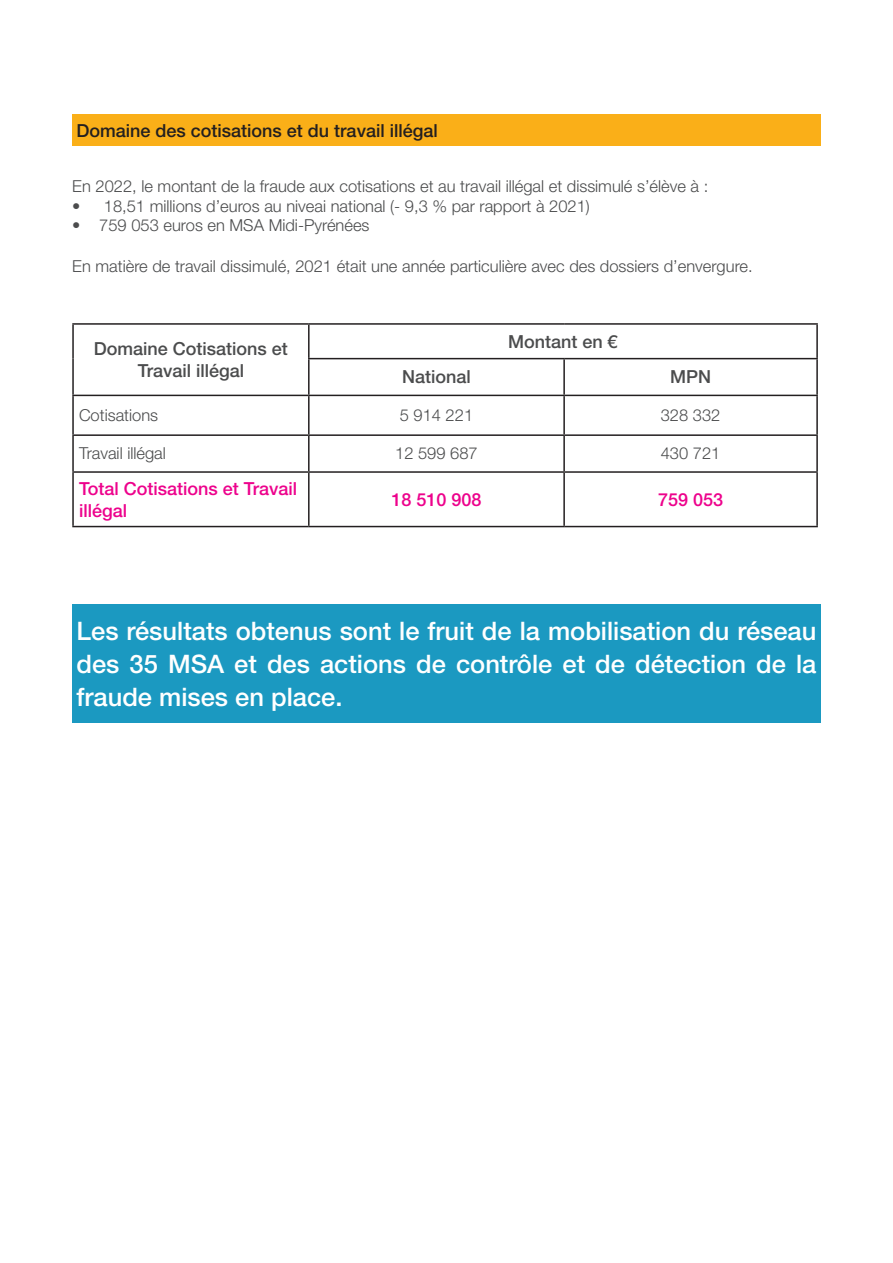
<style>
.page{position:relative;width:893px;height:1263px;background:#fff}
.page>*{position:absolute;margin:0;border:0;box-sizing:border-box;transform-origin:0 0}
.texte_tab{font:500 25.5px/33px "Helvetica Neue LT Std";color:#fff;text-align:justify}
.t1{font:500 18px/21.6px "Helvetica Neue LT Std";color:#4b4c4d;text-align:center}
.t2{font:500 18px/21.6px "Helvetica Neue LT Std";color:#ed028c}
.t3{font:500 18px "Helvetica Neue LT Std";color:#231f20}
.texte_tab-2{font:300 16.5px "Helvetica Neue LT Std";color:#4b4c4d}
</style>
<div class="page">
<div style="left:72px;top:115px;width:749px;height:31px;background:#faaf18"></div>
<hr style="left:72px;top:323px;width:237px;height:2px;background:#231f20">
<hr style="left:72px;top:325px;width:2px;height:34px;background:#231f20">
<hr style="left:309px;top:323px;width:255px;height:2px;background:#231f20">
<hr style="left:308px;top:325px;width:2px;height:33px;background:#231f20">
<hr style="left:564px;top:323px;width:254px;height:2px;background:#231f20">
<hr style="left:816px;top:325px;width:2px;height:33px;background:#231f20">
<hr style="left:72px;top:359px;width:2px;height:36px;background:#231f20">
<hr style="left:308px;top:358px;width:256px;height:1px;background:#231f20">
<hr style="left:308px;top:359px;width:2px;height:36px;background:#231f20">
<hr style="left:564px;top:358px;width:254px;height:1px;background:#231f20">
<hr style="left:563px;top:359px;width:2px;height:36px;background:#231f20">
<hr style="left:816px;top:359px;width:2px;height:36px;background:#231f20">
<hr style="left:72px;top:395px;width:237px;height:1px;background:#231f20">
<hr style="left:72px;top:396px;width:2px;height:38px;background:#231f20">
<hr style="left:309px;top:395px;width:255px;height:1px;background:#231f20">
<hr style="left:308px;top:396px;width:2px;height:38px;background:#231f20">
<hr style="left:564px;top:395px;width:254px;height:1px;background:#231f20">
<hr style="left:563px;top:396px;width:2px;height:38px;background:#231f20">
<hr style="left:816px;top:396px;width:2px;height:38px;background:#231f20">
<hr style="left:72px;top:434px;width:237px;height:2px;background:#231f20">
<hr style="left:72px;top:436px;width:2px;height:35px;background:#231f20">
<hr style="left:309px;top:434px;width:255px;height:2px;background:#231f20">
<hr style="left:308px;top:436px;width:2px;height:35px;background:#231f20">
<hr style="left:564px;top:434px;width:254px;height:2px;background:#231f20">
<hr style="left:563px;top:436px;width:2px;height:35px;background:#231f20">
<hr style="left:816px;top:436px;width:2px;height:35px;background:#231f20">
<hr style="left:72px;top:471px;width:237px;height:2px;background:#231f20">
<hr style="left:72px;top:473px;width:2px;height:53px;background:#231f20">
<hr style="left:309px;top:471px;width:255px;height:2px;background:#231f20">
<hr style="left:308px;top:473px;width:2px;height:53px;background:#231f20">
<hr style="left:564px;top:471px;width:254px;height:2px;background:#231f20">
<hr style="left:563px;top:473px;width:2px;height:53px;background:#231f20">
<hr style="left:816px;top:473px;width:2px;height:53px;background:#231f20">
<hr style="left:72px;top:526px;width:237px;height:1px;background:#231f20">
<hr style="left:309px;top:526px;width:255px;height:1px;background:#231f20">
<hr style="left:564px;top:526px;width:254px;height:1px;background:#231f20">
<div style="left:72px;top:605px;width:749px;height:118px;background:#1b99c1"></div>
<p class="t3" style="left:77px;top:120px;width:363px">Domaine des cotisations et du travail illégal</p>
<p class="texte_tab-2" style="left:72px;top:176px;width:638px">En 2022, le montant de la fraude aux cotisations et au travail illégal et dissimulé s’élève à :</p>
<p class="texte_tab-2" style="left:72px;top:196px;width:519px">• 18,51 millions d’euros au niveai national (- 9,3 % par rapport à 2021)</p>
<p class="texte_tab-2" style="left:72px;top:215px;width:299px">• 759 053 euros en MSA Midi-Pyrénées</p>
<p class="texte_tab-2" style="left:72px;top:256px;width:682px">En matière de travail dissimulé, 2021 était une année particulière avec des dossiers d’envergure.</p>
<p class="t1" style="left:94px;top:338px;width:196px">Domaine Cotisations et<br>Travail illégal</p>
<p class="t1" style="left:508px;top:330px;width:111px">Montant en €</p>
<p class="t1" style="left:402px;top:366px;width:70px">National</p>
<p class="t1" style="left:670px;top:366px;width:43px">MPN</p>
<p class="texte_tab-2" style="left:79px;top:405px;width:81px">Cotisations</p>
<p class="texte_tab-2" style="left:400px;top:405px;width:75px">5 914 221</p>
<p class="texte_tab-2" style="left:661px;top:405px;width:61px">328 332</p>
<p class="texte_tab-2" style="left:79px;top:443px;width:88px">Travail illégal</p>
<p class="texte_tab-2" style="left:395px;top:443px;width:84px">12 599 687</p>
<p class="texte_tab-2" style="left:661px;top:443px;width:61px">430 721</p>
<p class="t2" style="left:79px;top:477px;width:220px">Total Cotisations et Travail illégal</p>
<p class="t2" style="left:391px;top:488px;width:92px">18 510 908</p>
<p class="t2" style="left:658px;top:488px;width:67px">759 053</p>
<p class="texte_tab" style="left:77px;top:614px;width:741px">Les résultats obtenus sont le fruit de la mobilisation du réseau des 35 MSA et des actions de contrôle et de détection de la fraude mises en place.</p>
</div>
